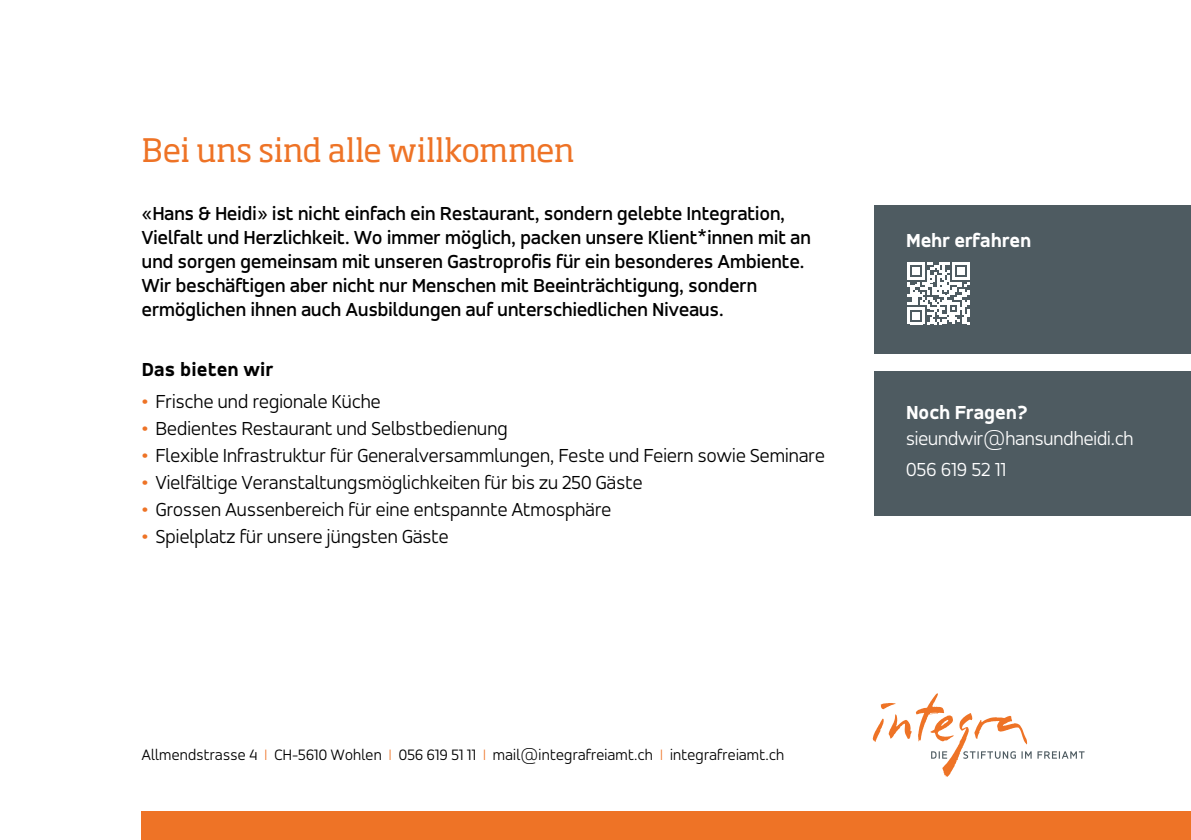
<style>
.page{position:relative;width:1191px;height:840px;background:#fff}
.page>*{position:absolute;margin:0;border:0;box-sizing:border-box;transform-origin:0 0}
.t1{font:32px "Soho Pro";letter-spacing:-.005em;color:#ee7326}
.t2{font:500 20px/24px "Accord";letter-spacing:.01em;color:#000}
.t3{font:300 20px "Accord";letter-spacing:.01em;color:#000}
.t4{font:300 20px/30.8px "Accord";color:#fff}
.t5{font:800 20px "Accord";color:#fff}
.t6{font:800 20px "Accord";letter-spacing:.01em;color:#000}
.t7{font:300 16px "Accord";letter-spacing:.02em;color:#000}
.s1{font-weight:500;color:#ee7326}
.s2{font-weight:200;color:#ee7326}
</style>
<div class="page">
<div style="left:874px;top:205px;width:317px;height:148px;background:#4e5b61"></div>
<div style="left:874px;top:371px;width:317px;height:144px;background:#4e5b61"></div>
<svg style="left:872px;top:693px;width:212px;height:83px"></svg>
<div style="left:142px;top:811px;width:1049px;height:28px;background:#ee7326"></div>
<svg style="left:907px;top:262px;width:62px;height:62px"></svg>
<h1 class="t1" style="left:142px;top:128px;width:434px">Bei uns sind alle willkommen</h1>
<p class="t2" style="left:142px;top:201px;width:670px">«Hans &amp; Heidi» ist nicht einfach ein Restaurant, sondern gelebte Integration, Vielfalt und Herzlichkeit. Wo immer möglich, packen unsere Klient*innen mit an und sorgen gemeinsam mit unseren Gastroprofis für ein besonderes Ambiente.<br>Wir beschäftigen aber nicht nur Menschen mit Beeinträchtigung, sondern ermöglichen ihnen auch Ausbildungen auf unterschiedlichen Niveaus.</p>
<p class="t6" style="left:142px;top:357px;width:133px">Das bieten wir</p>
<p class="t3" style="left:142px;top:390px;width:240px"><span class="s1">•</span> Frische und regionale Küche</p>
<p class="t3" style="left:142px;top:417px;width:367px"><span class="s1">•</span> Bedientes Restaurant und Selbstbedienung</p>
<p class="t3" style="left:142px;top:444px;width:684px"><span class="s1">•</span> Flexible Infrastruktur für Generalversammlungen, Feste und Feiern sowie Seminare</p>
<p class="t3" style="left:142px;top:470px;width:502px"><span class="s1">•</span> Vielfältige Veranstaltungsmöglichkeiten für bis zu 250 Gäste</p>
<p class="t3" style="left:142px;top:497px;width:471px"><span class="s1">•</span> Grossen Aussenbereich für eine entspannte Atmosphäre</p>
<p class="t3" style="left:142px;top:524px;width:308px"><span class="s1">•</span> Spielplatz für unsere jüngsten Gäste</p>
<p class="t7" style="left:142px;top:744px;width:644px">Allmendstrasse 4 <span class="s2">I</span> CH-5610 Wohlen <span class="s2">I</span> 056 619 51 11 <span class="s2">I</span> mail@integrafreiamt.ch <span class="s2">I</span> integrafreiamt.ch</p>
<p class="t5" style="left:906px;top:229px;width:127px">Mehr erfahren</p>
<p class="t5" style="left:906px;top:400px;width:124px">Noch Fragen?</p>
<p class="t4" style="left:906px;top:423px;width:229px">sieundwir@hansundheidi.ch<br>056 619 52 11</p>
</div>
